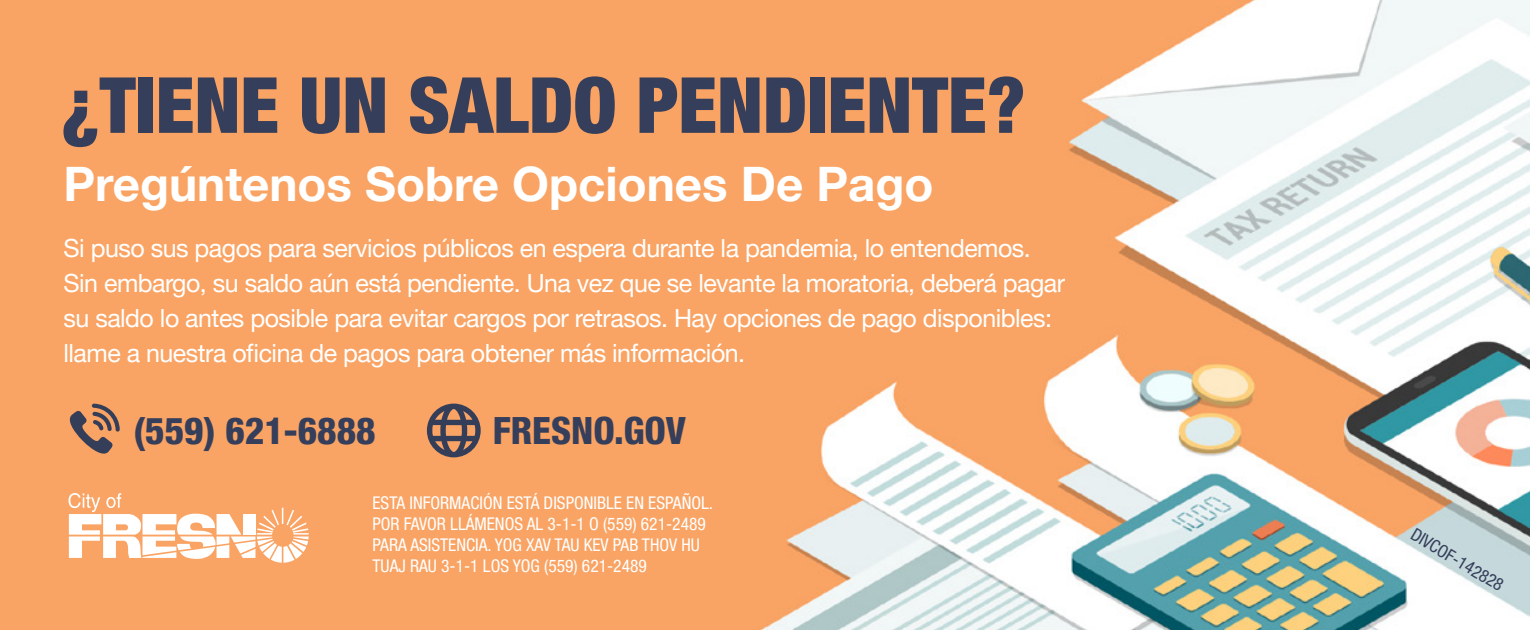
<style>
.page{position:relative;width:1530px;height:630px;background:#fff}
.page>*{position:absolute;margin:0;border:0;box-sizing:border-box;transform-origin:0 0}
.S_Header{font:900 condensed 77.5px "Helvetica Neue LT Pro";color:#353e5a}
.S_Sub{font:700 47.5px "Helvetica Neue LT Pro";color:#fff}
.S_CTA{font:800 condensed 37.5px "Helvetica Neue LT Pro";color:#353e5a}
.S_Para{font:25px/35px "Helvetica Neue LT Pro";letter-spacing:-.02em;color:#fff}
.S_Disclaimer{font:condensed 17.5px/21px "Helvetica Neue LT Pro";color:#fff}
.S_Code{font:condensed 17.5px "Helvetica Neue LT Pro";color:#353e5a}
</style>
<div class="page">
<img style="left:0;top:0;width:1530px;height:630px">
<svg style="left:69px;top:493px;width:240px;height:70px"></svg>
<svg style="left:68px;top:404px;width:52px;height:51px;background:#b27f5f"></svg>
<svg style="left:427px;top:404px;width:54px;height:53px;background:#8c6b5d"></svg>
<h1 class="S_Header" style="left:61px;top:59px;width:966px">¿TIENE UN SALDO PENDIENTE?</h1>
<h2 class="S_Sub" style="left:63px;top:155px;width:872px">Pregúntenos Sobre Opciones De Pago</h2>
<p class="S_Para" style="left:63px;top:230px;width:1003px">Si puso sus pagos para servicios públicos en espera durante la pandemia, lo entendemos.<br>Sin embargo, su saldo aún está pendiente. Una vez que se levante la moratoria, deberá pagar su saldo lo antes posible para evitar cargos por retrasos. Hay opciones de pago disponibles: llame a nuestra oficina de pagos para obtener más información.</p>
<p class="S_CTA" style="left:134px;top:407px;width:244px">(559) 621-6888</p>
<p class="S_CTA" style="left:493px;top:407px;width:195px">FRESNO.GOV</p>
<p class="S_Disclaimer" style="left:372px;top:492px;width:342px">ESTA INFORMACIÓN ESTÁ DISPONIBLE EN ESPAÑOL.<br>POR FAVOR LLÁMENOS AL 3-1-1 O (559) 621-2489<br>PARA ASISTENCIA. YOG XAV TAU KEV PAB THOV HU TUAJ RAU 3-1-1 LOS YOG (559) 621-2489</p>
<p class="S_Code" style="left:1418px;top:524px;width:106px;rotate:31deg">DIVCOF-142828</p>
</div>
